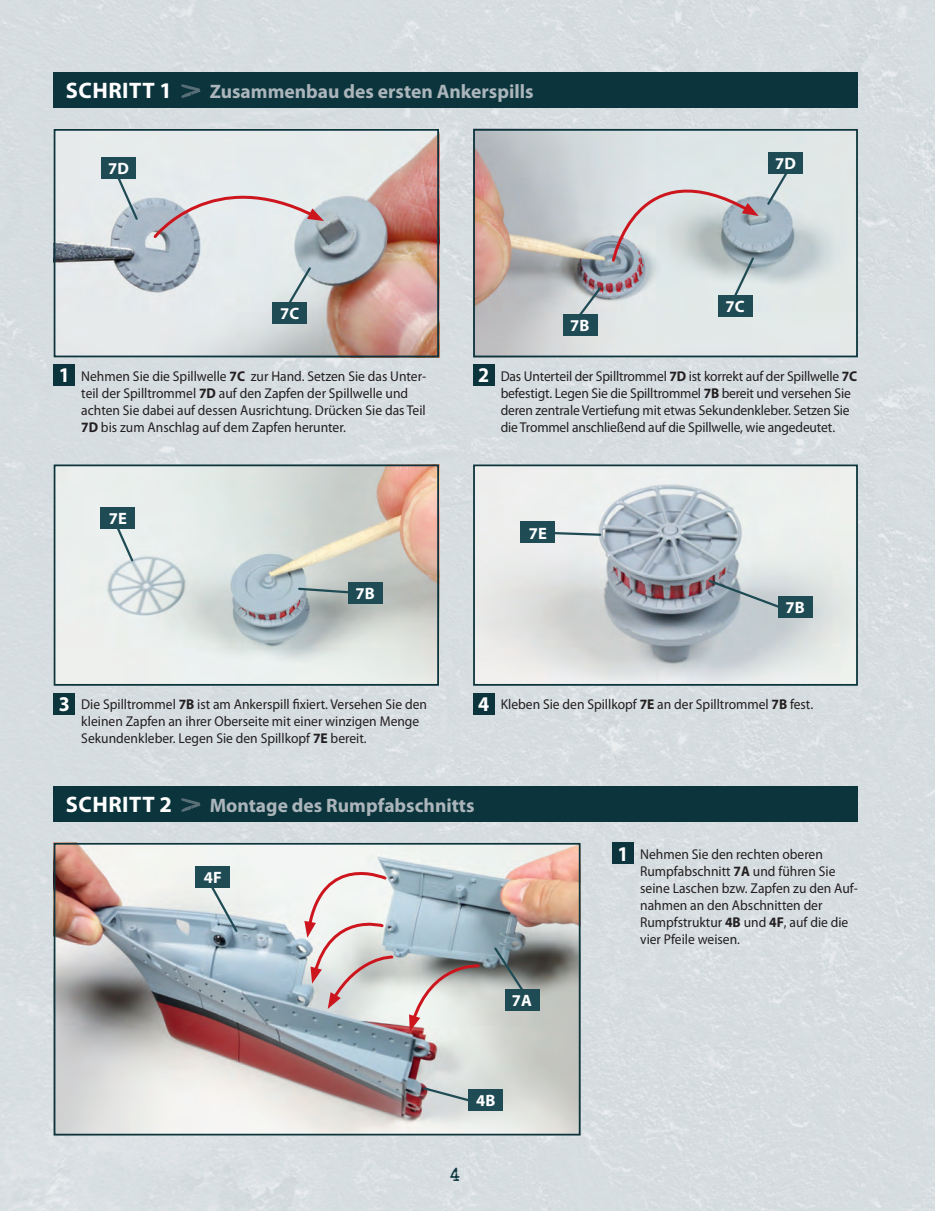
<style>
.page{position:relative;width:935px;height:1211px;background:#fff}
.page>*{position:absolute;margin:0;border:0;box-sizing:border-box;transform-origin:0 0}
.t1{font:700 22.5px "Myriad Pro";letter-spacing:.02em;color:#fff}
.t2{font:700 21px "Myriad Pro";color:#fff;scale:.95 1}
.t3{font:700 19.5px "Myriad Pro";color:#abb5bb}
.t4{font:19.5px "Veteran Typewriter";color:#0c343c}
.t5{font:700 16.5px "Myriad Pro";letter-spacing:.01em;color:#fff}
.t6{font:14.25px/17.1px "Myriad Pro";color:#231f20;scale:.95 1}
.s1{font-weight:700}
.s2{font-weight:700;font-size:21px;color:#fff}
</style>
<div class="page">
<div style="left:0;top:0;width:934px;height:1210px;background:#d6dee1"></div>
<img style="left:57px;top:132px;width:379px;height:222px">
<div style="left:54px;top:129px;width:385px;height:228px;border:2px solid #0c343c"></div>
<img style="left:57px;top:467px;width:379px;height:215px">
<div style="left:54px;top:464px;width:385px;height:221px;border:2px solid #0c343c"></div>
<img style="left:476px;top:132px;width:378px;height:222px">
<div style="left:473px;top:129px;width:384px;height:228px;border:2px solid #0c343c"></div>
<img style="left:476px;top:467px;width:378px;height:215px">
<div style="left:473px;top:464px;width:384px;height:221px;border:2px solid #0c343c"></div>
<div style="left:54px;top:364px;width:21px;height:22px;background:#0c343c"></div>
<div style="left:54px;top:692px;width:21px;height:22px;background:#0c343c"></div>
<div style="left:473px;top:364px;width:21px;height:22px;background:#0c343c"></div>
<div style="left:473px;top:692px;width:21px;height:22px;background:#0c343c"></div>
<div style="left:54px;top:72px;width:803px;height:35px;background:#0c343c"></div>
<svg style="left:181px;top:84px;width:19px;height:14px"></svg>
<svg style="left:113px;top:170px;width:27px;height:52px"></svg>
<div style="left:102px;top:157px;width:34px;height:22px;background:#1f4b55"></div>
<svg style="left:282px;top:265px;width:31px;height:48px"></svg>
<div style="left:273px;top:302px;width:34px;height:21px;background:#1f4b55"></div>
<div style="left:718px;top:295px;width:34px;height:21px;background:#1f4b55"></div>
<svg style="left:576px;top:285px;width:27px;height:33px"></svg>
<div style="left:563px;top:314px;width:34px;height:22px;background:#1f4b55"></div>
<svg style="left:152px;top:164px;width:172px;height:75px"></svg>
<svg style="left:112px;top:528px;width:23px;height:35px"></svg>
<div style="left:101px;top:507px;width:34px;height:21px;background:#1f4b55"></div>
<svg style="left:554px;top:530px;width:48px;height:7px"></svg>
<div style="left:520px;top:521px;width:34px;height:22px;background:#1f4b55"></div>
<svg style="left:706px;top:578px;width:77px;height:32px"></svg>
<div style="left:778px;top:596px;width:34px;height:21px;background:#1f4b55"></div>
<img style="left:57px;top:845px;width:520px;height:287px">
<div style="left:54px;top:842px;width:526px;height:293px;border:2px solid #0c343c"></div>
<div style="left:612px;top:842px;width:21px;height:22px;background:#0c343c"></div>
<div style="left:54px;top:785px;width:803px;height:36px;background:#0c343c"></div>
<svg style="left:181px;top:798px;width:19px;height:13px"></svg>
<svg style="left:205px;top:876px;width:34px;height:57px"></svg>
<div style="left:196px;top:866px;width:34px;height:21px;background:#1f4b55"></div>
<svg style="left:492px;top:945px;width:36px;height:52px"></svg>
<div style="left:505px;top:988px;width:34px;height:22px;background:#1f4b55"></div>
<svg style="left:421px;top:1085px;width:71px;height:23px"></svg>
<div style="left:469px;top:1089px;width:34px;height:21px;background:#1f4b55"></div>
<svg style="left:610px;top:146px;width:148px;height:165px"></svg>
<svg style="left:765px;top:157px;width:32px;height:50px"></svg>
<div style="left:768px;top:153px;width:34px;height:21px;background:#1f4b55"></div>
<svg style="left:297px;top:586px;width:51px;height:9px"></svg>
<div style="left:348px;top:582px;width:34px;height:21px;background:#1f4b55"></div>
<svg style="left:304px;top:851px;width:91px;height:157px"></svg>
<svg style="left:409px;top:962px;width:72px;height:69px"></svg>
<h1 class="t1" style="left:66px;top:78px;width:107px">SCHRITT 1</h1>
<h3 class="t3" style="left:210px;top:81px;width:325px">Zusammenbau des ersten Ankerspills</h3>
<p class="t5" style="left:108px;top:159px;width:22px">7D</p>
<p class="t5" style="left:280px;top:304px;width:21px">7C</p>
<p class="t5" style="left:570px;top:316px;width:21px">7B</p>
<p class="t5" style="left:774px;top:155px;width:22px">7D</p>
<p class="t5" style="left:725px;top:297px;width:21px">7C</p>
<h2 class="t2" style="left:59px;top:363px;width:13px">1</h2>
<p class="t6" style="left:81px;top:367px;width:364px">Nehmen Sie die Spillwelle <span class="s1">7C</span> zur Hand. Setzen Sie das Unter&shy;teil der Spilltrommel <span class="s1">7D</span> auf den Zapfen der Spillwelle und achten Sie dabei auf dessen Ausrichtung. Drücken Sie das Teil <span class="s1">7D</span> bis zum Anschlag auf dem Zapfen herunter.</p>
<p class="t5" style="left:109px;top:509px;width:20px">7E</p>
<p class="t5" style="left:355px;top:584px;width:21px">7B</p>
<h2 class="t2" style="left:59px;top:691px;width:13px">3</h2>
<p class="t6" style="left:81px;top:695px;width:365px">Die Spilltrommel <span class="s1">7B</span> ist am Ankerspill fixiert. Versehen Sie den kleinen Zapfen an ihrer Oberseite mit einer winzigen Menge<br>Sekundenkleber. Legen Sie den Spillkopf <span class="s1">7E</span> bereit.</p>
<h2 class="t2" style="left:478px;top:363px;width:13px">2</h2>
<p class="t6" style="left:500px;top:367px;width:377px">Das Unterteil der Spilltrommel <span class="s1">7D</span> ist korrekt auf der Spillwelle <span class="s1">7C </span>befestigt. Legen Sie die Spilltrommel <span class="s1">7B</span> bereit und versehen Sie deren zentrale Vertiefung mit etwas Sekundenkleber. Setzen Sie die Trommel anschließend auf die Spillwelle, wie angedeutet.</p>
<p class="t5" style="left:528px;top:523px;width:20px">7E</p>
<p class="t5" style="left:785px;top:598px;width:21px">7B</p>
<p class="t6" style="left:478px;top:695px;width:354px"><span class="s2">4</span> Kleben Sie den Spillkopf <span class="s1">7E</span> an der Spilltrommel <span class="s1">7B</span> fest.</p>
<h1 class="t1" style="left:66px;top:791px;width:107px">SCHRITT 2</h1>
<h3 class="t3" style="left:210px;top:794px;width:266px">Montage des Rumpfabschnitts</h3>
<p class="t5" style="left:204px;top:868px;width:20px">4F</p>
<p class="t5" style="left:512px;top:990px;width:22px">7A</p>
<p class="t5" style="left:476px;top:1091px;width:21px">4B</p>
<h3 class="t4" style="left:450px;top:1162px;width:12px">4</h3>
<h2 class="t2" style="left:617px;top:841px;width:13px">1</h2>
<p class="t6" style="left:640px;top:845px;width:231px">Nehmen Sie den rechten oberen<br>Rumpfabschnitt <span class="s1">7A</span> und führen Sie seine Laschen bzw. Zapfen zu den Auf&shy;nahmen an den Abschnitten der<br>Rumpfstruktur <span class="s1">4B</span> und <span class="s1">4F</span>, auf die die vier Pfeile weisen.</p>
</div>
